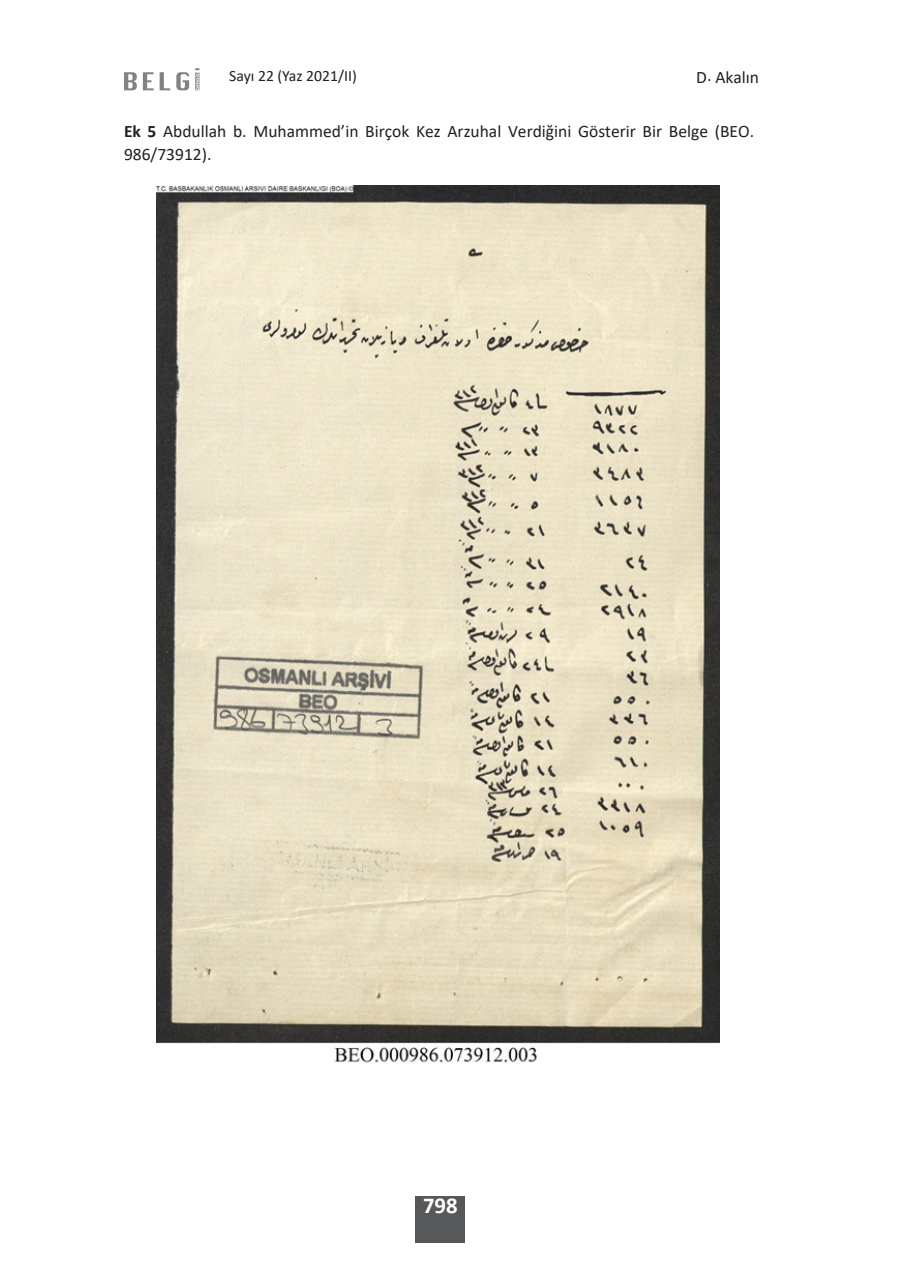
<style>
.page{position:relative;width:903px;height:1275px;background:#fff}
.page>*{position:absolute;margin:0;border:0;box-sizing:border-box;transform-origin:0 0}
.t1{font:700 22.75px "Calibri";color:#fff}
.t2{font:17.5px/22.8px "Calibri";color:#231f20}
.t3{font:15.75px "Calibri";color:#231f20}
.s1{font-weight:700}
</style>
<div class="page">
<img style="left:156px;top:186px;width:563px;height:877px">
<svg style="left:124px;top:68px;width:75px;height:22px"></svg>
<div style="left:415px;top:1196px;width:50px;height:47px;background:#57585a"></div>
<p class="t3" style="left:229px;top:65px;width:129px">Sayı 22 (Yaz 2021/II)</p>
<p class="t2" style="left:696px;top:65px;width:64px">D. Akalın</p>
<p class="t2" style="left:124px;top:120px;width:631px"><span class="s1">Ek 5</span> Abdullah b. Muhammed’in Birçok Kez Arzuhal Verdiğini Gösterir Bir Belge (BEO.<br>986/73912).</p>
<h1 class="t1" style="left:423px;top:1190px;width:36px">798</h1>
</div>
